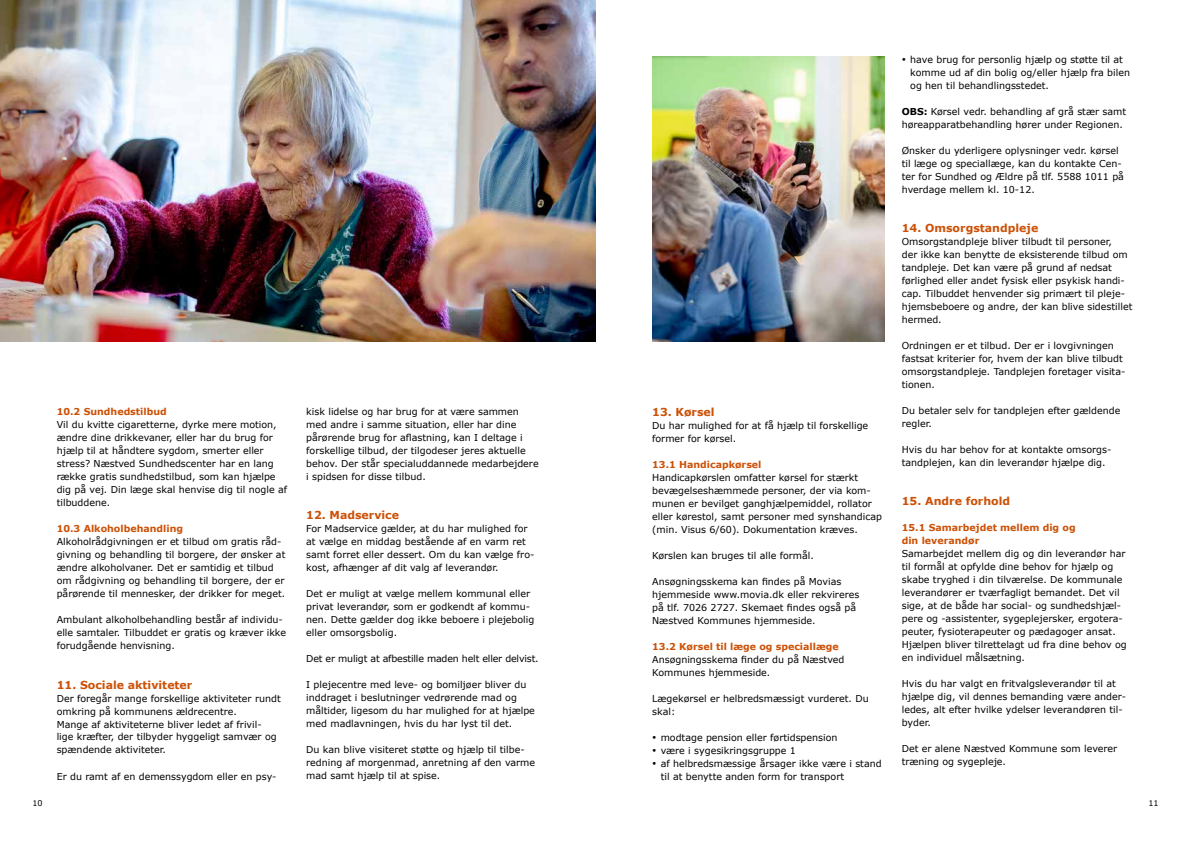
<style>
.page{position:relative;width:1191px;height:842px;background:#fff}
.page>*{position:absolute;margin:0;border:0;box-sizing:border-box;transform-origin:0 0}
.t1{font:700 11px "Verdana";color:#cc5107}
.t2{font:9.5px/13px "Verdana";color:#000}
.t3{font:700 9.5px/13px "Verdana";color:#cc5107}
.t4{font:9.5px "Verdana";letter-spacing:-.02em;color:#000}
.t5{font:8px "Verdana";color:#000}
.s1{font-weight:700}
</style>
<div class="page">
<img style="left:0;top:0;width:595px;height:341px">
<img style="left:652px;top:57px;width:232px;height:284px">
<p class="t3" style="left:57px;top:405px;width:112px">10.2 Sundhedstilbud</p>
<p class="t2" style="left:57px;top:419px;width:232px">Vil du kvitte cigaretterne, dyrke mere motion, ændre dine drikkevaner, eller har du brug for hjælp til at håndtere sygdom, smerter eller stress? Næstved Sundhedscenter har en lang række gratis sundhedstilbud, som kan hjælpe dig på vej. Din læge skal henvise dig til nogle af tilbuddene.</p>
<p class="t3" style="left:57px;top:522px;width:128px">10.3 Alkoholbehandling</p>
<p class="t2" style="left:57px;top:536px;width:230px">Alkoholrådgivningen er et tilbud om gratis råd&shy;givning og behandling til borgere, der ønsker at ændre alkoholvaner. Det er samtidig et tilbud om rådgivning og behandling til borgere, der er pårørende til mennesker, der drikker for meget.</p>
<p class="t2" style="left:57px;top:613px;width:231px">Ambulant alkoholbehandling består af individu&shy;elle samtaler. Tilbuddet er gratis og kræver ikke forudgående henvisning.</p>
<p class="t1" style="left:57px;top:677px;width:137px">11. Sociale aktiviteter</p>
<p class="t2" style="left:57px;top:692px;width:225px">Der foregår mange forskellige aktiviteter rundt omkring på kommunens ældrecentre.<br>Mange af aktiviteterne bliver ledet af frivil&shy;lige kræfter, der tilbyder hyggeligt samvær og spændende aktiviteter.</p>
<p class="t2" style="left:57px;top:770px;width:221px">Er du ramt af en demenssygdom eller en psy-</p>
<p class="t2" style="left:306px;top:406px;width:234px">kisk lidelse og har brug for at være sammen med andre i samme situation, eller har dine pårørende brug for aflastning, kan I deltage i forskellige tilbud, der tilgodeser jeres aktuelle behov. Der står specialuddannede medarbejdere i spidsen for disse tilbud.</p>
<p class="t1" style="left:306px;top:508px;width:94px">12. Madservice</p>
<p class="t2" style="left:306px;top:523px;width:230px">For Madservice gælder, at du har mulighed for at vælge en middag bestående af en varm ret samt forret eller dessert. Om du kan vælge fro&shy;kost, afhænger af dit valg af leverandør.</p>
<p class="t2" style="left:306px;top:588px;width:230px">Det er muligt at vælge mellem kommunal eller privat leverandør, som er godkendt af kommu&shy;nen. Dette gælder dog ikke beboere i plejebolig eller omsorgsbolig.</p>
<p class="t4" style="left:306px;top:653px;width:234px">Det er muligt at afbestille maden helt eller delvist.</p>
<p class="t2" style="left:306px;top:679px;width:230px">I plejecentre med leve- og bomiljøer bliver du inddraget i beslutninger vedrørende mad og måltider, ligesom du har mulighed for at hjælpe med madlavningen, hvis du har lyst til det.</p>
<p class="t2" style="left:306px;top:744px;width:230px">Du kan blive visiteret støtte og hjælp til tilbe&shy;redning af morgenmad, anretning af den varme mad samt hjælp til at spise.</p>
<p class="t1" style="left:652px;top:405px;width:64px">13. Kørsel</p>
<p class="t2" style="left:652px;top:419px;width:217px">Du har mulighed for at få hjælp til forskellige former for kørsel.</p>
<p class="t3" style="left:652px;top:458px;width:111px">13.1 Handicapkørsel</p>
<p class="t2" style="left:652px;top:471px;width:231px">Handicapkørslen omfatter kørsel for stærkt bevægelseshæmmede personer, der via kom&shy;munen er bevilget ganghjælpemiddel, rollator eller kørestol, samt personer med synshandicap (min. Visus 6/60). Dokumentation kræves.</p>
<p class="t2" style="left:652px;top:549px;width:163px">Kørslen kan bruges til alle formål.</p>
<p class="t2" style="left:652px;top:575px;width:209px">Ansøgningsskema kan findes på Movias hjemmeside www.movia.dk eller rekvireres på tlf. 7026 2727. Skemaet findes også på Næstved Kommunes hjemmeside.</p>
<p class="t3" style="left:652px;top:640px;width:188px">13.2 Kørsel til læge og speciallæge</p>
<p class="t2" style="left:652px;top:653px;width:194px">Ansøgningsskema finder du på Næstved<br>Kommunes hjemmeside.</p>
<p class="t2" style="left:652px;top:692px;width:218px">Lægekørsel er helbredsmæssigt vurderet. Du skal:</p>
<p class="t2" style="left:652px;top:731px;width:187px">• modtage pension eller førtidspension</p>
<p class="t2" style="left:652px;top:744px;width:145px">• være i sygesikringsgruppe 1</p>
<p class="t2" style="left:660px;top:757px;width:222px;text-indent:-9px">• af helbredsmæssige årsager ikke være i stand til at benytte anden form for transport</p>
<p class="t2" style="left:910px;top:53px;width:221px;text-indent:-9px">• have brug for personlig hjælp og støtte til at komme ud af din bolig og/eller hjælp fra bilen og hen til behandlingsstedet.</p>
<p class="t2" style="left:901px;top:105px;width:226px"><span class="s1">OBS:</span> Kørsel vedr. behandling af grå stær samt høreapparatbehandling hører under Regionen.</p>
<p class="t2" style="left:901px;top:144px;width:224px">Ønsker du yderligere oplysninger vedr. kørsel til læge og speciallæge, kan du kontakte Cen&shy;ter for Sundhed og Ældre på tlf. 5588 1011 på hverdage mellem kl. 10-12.</p>
<p class="t1" style="left:901px;top:221px;width:138px">14. Omsorgstandpleje</p>
<p class="t2" style="left:901px;top:236px;width:232px">Omsorgstandpleje bliver tilbudt til personer,<br>der ikke kan benytte de eksisterende tilbud om tandpleje. Det kan være på grund af nedsat førlighed eller andet fysisk eller psykisk handi&shy;cap. Tilbuddet henvender sig primært til pleje&shy;hjemsbeboere og andre, der kan blive sidestillet hermed.</p>
<p class="t2" style="left:901px;top:340px;width:225px">Ordningen er et tilbud. Der er i lovgivningen fastsat kriterier for, hvem der kan blive tilbudt omsorgstandpleje. Tandplejen foretager visita&shy;tionen.</p>
<p class="t2" style="left:901px;top:405px;width:220px">Du betaler selv for tandplejen efter gældende regler.</p>
<p class="t2" style="left:901px;top:443px;width:211px">Hvis du har behov for at kontakte omsorgs&shy;tandplejen, kan din leverandør hjælpe dig.</p>
<p class="t1" style="left:901px;top:494px;width:110px">15. Andre forhold</p>
<p class="t3" style="left:901px;top:521px;width:175px">15.1 Samarbejdet mellem dig og din leverandør</p>
<p class="t2" style="left:901px;top:548px;width:226px">Samarbejdet mellem dig og din leverandør har til formål at opfylde dine behov for hjælp og skabe tryghed i din tilværelse. De kommunale leverandører er tværfagligt bemandet. Det vil sige, at de både har social- og sundhedshjæl&shy;pere og -assistenter, sygeplejersker, ergotera&shy;peuter, fysioterapeuter og pædagoger ansat.<br>Hjælpen bliver tilrettelagt ud fra dine behov og en individuel målsætning.</p>
<p class="t2" style="left:901px;top:678px;width:226px">Hvis du har valgt en fritvalgsleverandør til at hjælpe dig, vil dennes bemanding være ander&shy;ledes, alt efter hvilke ydelser leverandøren til&shy;byder.</p>
<p class="t2" style="left:901px;top:742px;width:217px">Det er alene Næstved Kommune som leverer træning og sygepleje.</p>
<p class="t5" style="left:32px;top:797px;width:12px">10</p>
<p class="t5" style="left:1148px;top:797px;width:12px">11</p>
</div>
